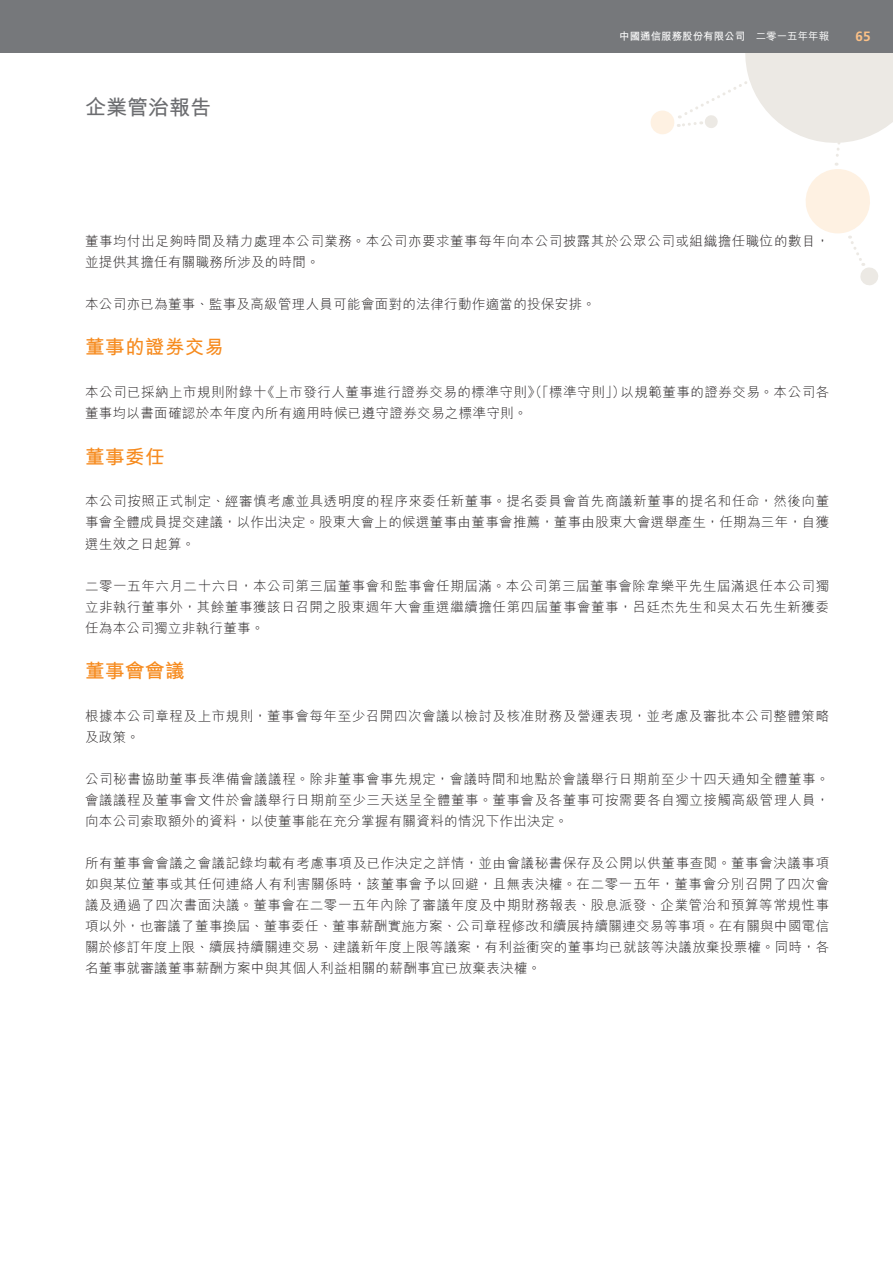
<style>
.page{position:relative;width:893px;height:1263px;background:#fff}
.page>*{position:absolute;margin:0;border:0;box-sizing:border-box;transform-origin:0 0}
.t1{font:700 21px "M Hei HK";color:#6c6d70}
.t2{font:700 19.5px "M Hei HK";letter-spacing:.025em;color:#f68b1f}
.t3{font:300 13.5px/21px "M Hei HK";letter-spacing:.025em;color:#231f20;text-align:justify}
.t4{font:300 13.5px/21px "M Hei HK";letter-spacing:.045em;color:#231f20}
.t5{font:700 13.5px "Frutiger LT Std";color:#fcc187}
.t6{font:700 10.5px "M Hei HK";color:#fff}
.s1{font-weight:500}
</style>
<div class="page">
<div style="left:0;top:0;width:893px;height:53px;background:#76787b"></div>
<svg style="left:650px;top:53px;width:243px;height:232px"></svg>
<h1 class="t1" style="left:85px;top:99px;width:127px">企業管治報告</h1>
<p class="t6" style="left:619px;top:32px;width:211px">中國通信服務股份有限公司 <span class="s1">二零一五年年報</span></p>
<p class="t5" style="left:856px;top:30px;width:17px">65</p>
<p class="t4" style="left:85px;top:232px;width:746px">董事均付出足夠時間及精力處理本公司業務。本公司亦要求董事每年向本公司披露其於公眾公司或組織擔任職位的數目，並提供其擔任有關職務所涉及的時間。</p>
<p class="t3" style="left:85px;top:295px;width:512px">本公司亦已為董事、監事及高級管理人員可能會面對的法律行動作適當的投保安排。</p>
<h2 class="t2" style="left:85px;top:340px;width:141px">董事的證券交易</h2>
<p class="t3" style="left:85px;top:383px;width:746px">本公司已採納上市規則附錄十《上市發行人董事進行證券交易的標準守則》（「標準守則」）以規範董事的證券交易。本公司各董事均以書面確認於本年度內所有適用時候已遵守證券交易之標準守則。</p>
<h2 class="t2" style="left:85px;top:449px;width:81px">董事委任</h2>
<p class="t3" style="left:85px;top:493px;width:746px">本公司按照正式制定、經審慎考慮並具透明度的程序來委任新董事。提名委員會首先商議新董事的提名和任命，然後向董事會全體成員提交建議，以作出決定。股東大會上的候選董事由董事會推薦，董事由股東大會選舉產生，任期為三年，自獲選生效之日起算。</p>
<p class="t3" style="left:85px;top:577px;width:746px">二零一五年六月二十六日，本公司第三屆董事會和監事會任期屆滿。本公司第三屆董事會除韋樂平先生屆滿退任本公司獨立非執行董事外，其餘董事獲該日召開之股東週年大會重選繼續擔任第四屆董事會董事，呂廷杰先生和吳太石先生新獲委任為本公司獨立非執行董事。</p>
<h2 class="t2" style="left:85px;top:663px;width:101px">董事會會議</h2>
<p class="t4" style="left:85px;top:707px;width:746px">根據本公司章程及上市規則，董事會每年至少召開四次會議以檢討及核准財務及營運表現，並考慮及審批本公司整體策略及政策。</p>
<p class="t3" style="left:85px;top:770px;width:746px">公司秘書協助董事長準備會議議程。除非董事會事先規定，會議時間和地點於會議舉行日期前至少十四天通知全體董事。會議議程及董事會文件於會議舉行日期前至少三天送呈全體董事。董事會及各董事可按需要各自獨立接觸高級管理人員，向本公司索取額外的資料，以使董事能在充分掌握有關資料的情況下作出決定。</p>
<p class="t3" style="left:85px;top:854px;width:746px">所有董事會會議之會議記錄均載有考慮事項及已作決定之詳情，並由會議秘書保存及公開以供董事查閱。董事會決議事項如與某位董事或其任何連絡人有利害關係時，該董事會予以回避，且無表決權。在二零一五年，董事會分別召開了四次會議及通過了四次書面決議。董事會在二零一五年內除了審議年度及中期財務報表、股息派發、企業管治和預算等常規性事項以外，也審議了董事換屆、董事委任、董事薪酬實施方案、公司章程修改和續展持續關連交易等事項。在有關與中國電信關於修訂年度上限、續展持續關連交易、建議新年度上限等議案，有利益衝突的董事均已就該等決議放棄投票權。同時，各名董事就審議董事薪酬方案中與其個人利益相關的薪酬事宜已放棄表決權。</p>
</div>
